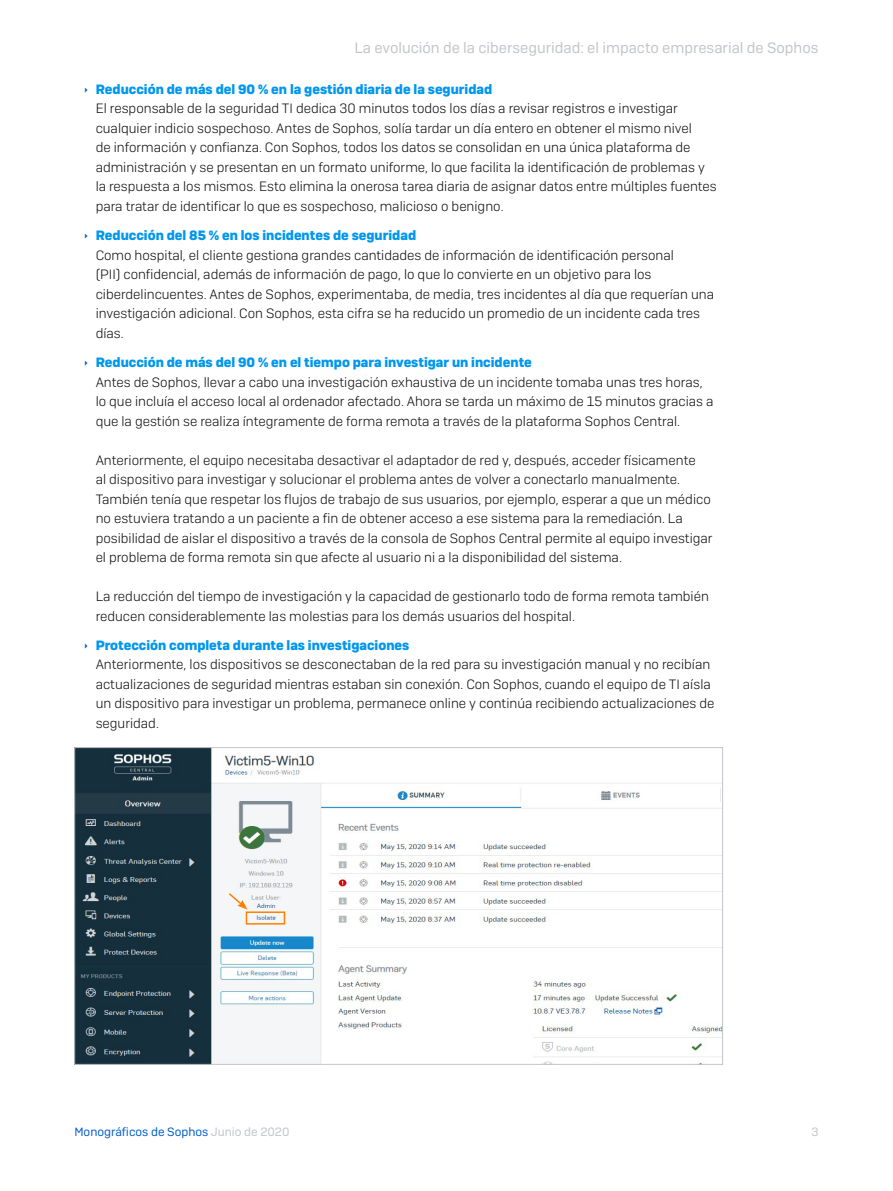
<style>
.page{position:relative;width:893px;height:1191px;background:#fff}
.page>*{position:absolute;margin:0;border:0;box-sizing:border-box;transform-origin:0 0}
.t1{font:15px "Sophos Sans";color:#c2c5ca}
.t2{font:300 13.5px/19.5px "Sophos Sans";color:#0d0d0e}
.t3{font:12px "Sophos Sans";color:#005dcc}
.t4{font:12px "Sophos Sans";color:#c2c5ca}
.s1{font-weight:700;color:#0097ee}
.s2{color:#c2c5ca}
</style>
<div class="page">
<img style="left:76px;top:749px;width:645px;height:313px">
<div style="left:246px;top:911px;width:39px;height:13px;border:2px solid #ff8000"></div>
<svg style="left:227px;top:891px;width:21px;height:18px"></svg>
<p class="t1" style="left:355px;top:39px;width:465px">La evolución de la ciberseguridad: el impacto empresarial de Sophos</p>
<p class="t2" style="left:96px;top:79px;width:623px"><span class="s1">Reducción de más del 90 % en la gestión diaria de la seguridad<br></span>El responsable de la seguridad TI dedica 30 minutos todos los días a revisar registros e investigar cualquier indicio sospechoso. Antes de Sophos, solía tardar un día entero en obtener el mismo nivel<br>de información y confianza. Con Sophos, todos los datos se consolidan en una única plataforma de administración y se presentan en un formato uniforme, lo que facilita la identificación de problemas y la respuesta a los mismos. Esto elimina la onerosa tarea diaria de asignar datos entre múltiples fuentes para tratar de identificar lo que es sospechoso, malicioso o benigno.</p>
<p class="t2" style="left:96px;top:225px;width:620px"><span class="s1">Reducción del 85 % en los incidentes de seguridad<br></span>Como hospital, el cliente gestiona grandes cantidades de información de identificación personal<br>(PII) confidencial, además de información de pago, lo que lo convierte en un objetivo para los ciberdelincuentes. Antes de Sophos, experimentaba, de media, tres incidentes al día que requerían una investigación adicional. Con Sophos, esta cifra se ha reducido un promedio de un incidente cada tres días.</p>
<p class="t2" style="left:96px;top:352px;width:619px"><span class="s1">Reducción de más del 90 % en el tiempo para investigar un incidente<br></span>Antes de Sophos, llevar a cabo una investigación exhaustiva de un incidente tomaba unas tres horas, lo que incluía el acceso local al ordenador afectado. Ahora se tarda un máximo de 15 minutos gracias a que la gestión se realiza íntegramente de forma remota a través de la plataforma Sophos Central.</p>
<p class="t2" style="left:96px;top:450px;width:618px">Anteriormente, el equipo necesitaba desactivar el adaptador de red y, después, acceder físicamente<br>al dispositivo para investigar y solucionar el problema antes de volver a conectarlo manualmente.<br>También tenía que respetar los flujos de trabajo de sus usuarios, por ejemplo, esperar a que un médico no estuviera tratando a un paciente a fin de obtener acceso a ese sistema para la remediación. La posibilidad de aislar el dispositivo a través de la consola de Sophos Central permite al equipo investigar el problema de forma remota sin que afecte al usuario ni a la disponibilidad del sistema.</p>
<p class="t2" style="left:96px;top:586px;width:615px">La reducción del tiempo de investigación y la capacidad de gestionarlo todo de forma remota también reducen considerablemente las molestias para los demás usuarios del hospital.</p>
<p class="t2" style="left:96px;top:635px;width:620px"><span class="s1">Protección completa durante las investigaciones<br></span>Anteriormente, los dispositivos se desconectaban de la red para su investigación manual y no recibían actualizaciones de seguridad mientras estaban sin conexión. Con Sophos, cuando el equipo de TI aísla un dispositivo para investigar un problema, permanece online y continúa recibiendo actualizaciones de seguridad.</p>
<p class="t3" style="left:74px;top:1124px;width:217px">Monográficos de Sophos <span class="s2">Junio de 2020</span></p>
<p class="t4" style="left:811px;top:1124px;width:9px">3</p>
</div>
